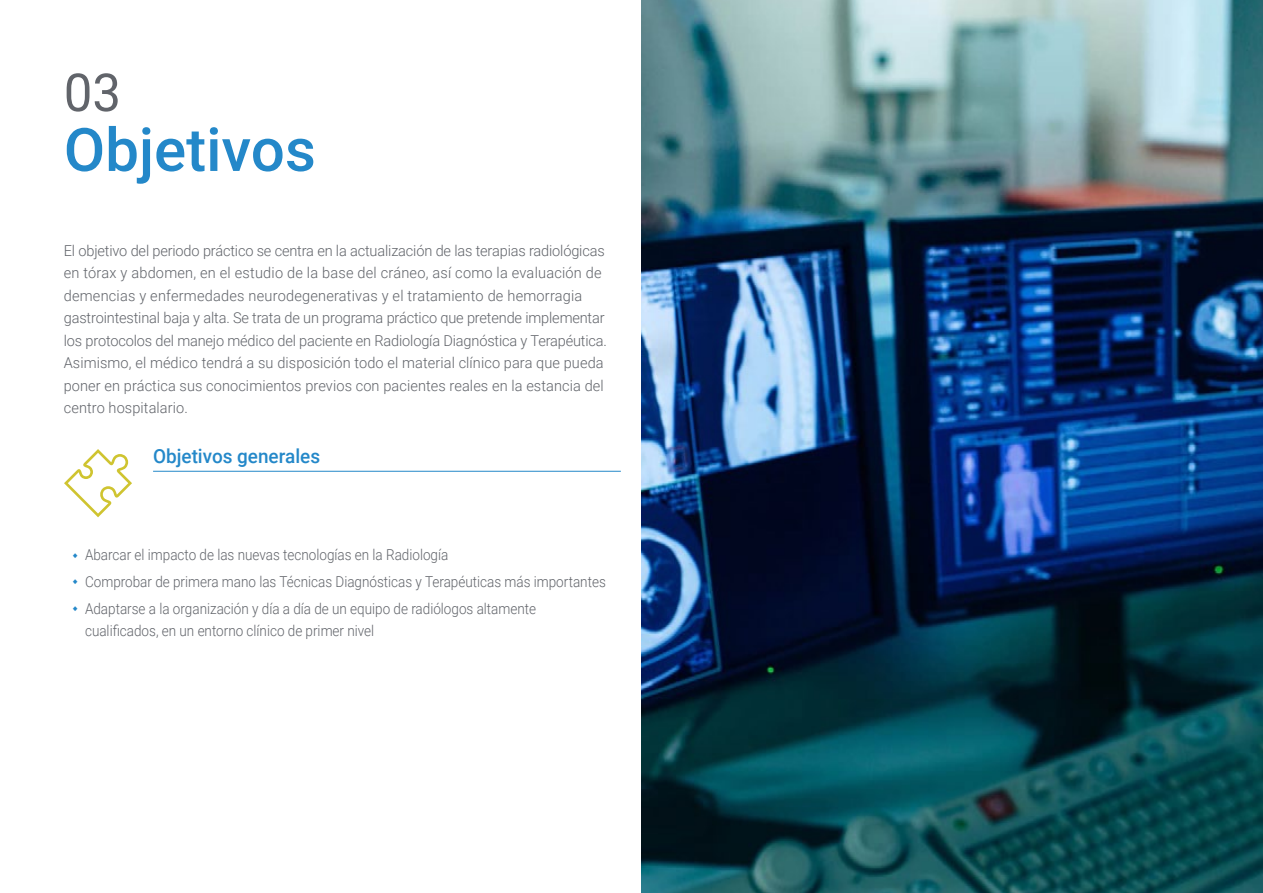
<style>
.page{position:relative;width:1263px;height:893px;background:#fff}
.page>*{position:absolute;margin:0;border:0;box-sizing:border-box;transform-origin:0 0}
.t1{font:500 60px "Roboto";color:#2488c9}
.t2{font:52.5px "Roboto";color:#61646a}
.t3{font:500 19.5px "Roboto";color:#2488c9}
.t4{font:300 15px/22.5px "Roboto";color:#61646a}
.t5{font:300 15px/26.7px "Roboto";color:#61646a;scale:.9 1}
</style>
<div class="page">
<img style="left:641px;top:0;width:622px;height:893px">
<hr style="left:153px;top:471px;width:468px;height:1px;background:#2488c9">
<svg style="left:64px;top:449px;width:68px;height:68px"></svg>
<h2 class="t2" style="left:64px;top:56px;width:59px">03</h2>
<h1 class="t1" style="left:64px;top:108px;width:254px">Objetivos</h1>
<p class="t4" style="left:64px;top:239px;width:545px">El objetivo del periodo práctico se centra en la actualización de las terapias radiológicas en tórax y abdomen, en el estudio de la base del cráneo, así como la evaluación de demencias y enfermedades neurodegenerativas y el tratamiento de hemorragia gastrointestinal baja y alta. Se trata de un programa práctico que pretende implementar los protocolos del manejo médico del paciente en Radiología Diagnóstica y Terapéutica.<br>Asimismo, el médico tendrá a su disposición todo el material clínico para que pueda poner en práctica sus conocimientos previos con pacientes reales en la estancia del centro hospitalario.</p>
<h3 class="t3" style="left:153px;top:442px;width:169px">Objetivos generales</h3>
<p class="t5" style="left:85px;top:541px;width:580px">Abarcar el impacto de las nuevas tecnologías en la Radiología<br>Comprobar de primera mano las Técnicas Diagnósticas y Terapéuticas más importantes<br>Adaptarse a la organización y día a día de un equipo de radiólogos altamente</p>
<p class="t5" style="left:85px;top:617px;width:323px">cualificados, en un entorno clínico de primer nivel</p>
</div>
